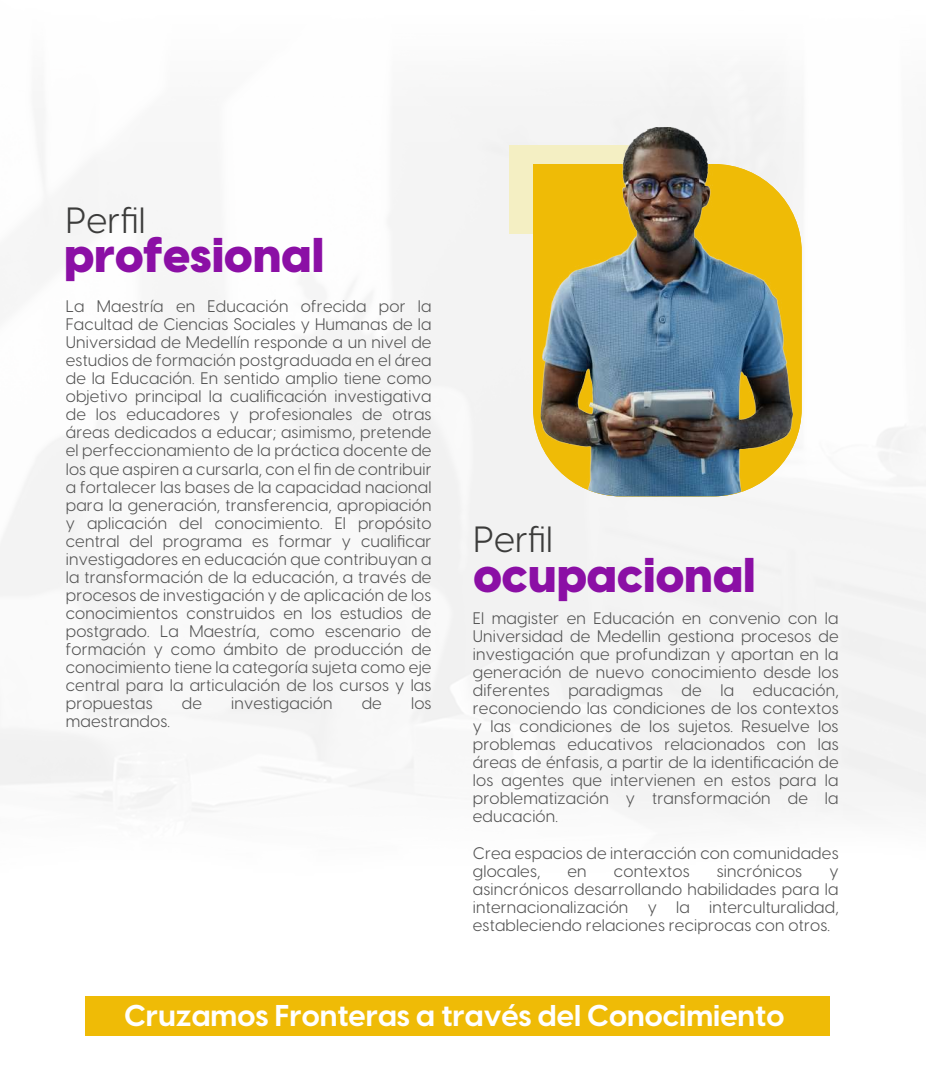
<style>
.page{position:relative;width:926px;height:1089px;background:#fff}
.page>*{position:absolute;margin:0;border:0;box-sizing:border-box;transform-origin:0 0}
.t1{font:800 48px "Visby CF";color:#8b0fa5}
.t2{font:36px "Visby CF";letter-spacing:.005em;color:#3c3c3b}
.t3{font:700 29.55px "Visby CF";color:#fff}
.t4{font:16.5px/18px "Visby CF";letter-spacing:.01em;color:#535353;text-align:justify}
</style>
<div class="page">
<img style="left:0;top:80px;width:926px;height:956px">
<div style="left:85px;top:995px;width:744px;height:40px;background:#efbb06"></div>
<div style="left:509px;top:145px;width:158px;height:89px;background:#f4efc3"></div>
<svg style="left:533px;top:164px;width:269px;height:332px;fill:#efbb06"></svg>
<img style="left:541px;top:127px;width:252px;height:369px">
<h2 class="t2" style="left:66px;top:193px;width:81px">Perfil</h2>
<h1 class="t1" style="left:64px;top:216px;width:262px">profesional</h1>
<p class="t4" style="left:66px;top:296px;width:367px">La Maestría en Educación ofrecida por la Facultad de Ciencias Sociales y Humanas de la Universidad de Medellín responde a un nivel de estudios de formación postgraduada en el área de la Educación. En sentido amplio tiene como objetivo principal la cualificación investigativa de los educadores y profesionales de otras áreas dedicados a educar; asimismo, pretende el perfeccionamiento de la práctica docente de los que aspiren a cursarla, con el fin de contribuir a fortalecer las bases de la capacidad nacional para la generación, transferencia, apropiación y aplicación del conocimiento. El propósito central del programa es formar y cualificar investigadores en educación que contribuyan a la transformación de la educación, a través de procesos de investigación y de aplicación de los conocimientos construidos en los estudios de postgrado. La Maestría, como escenario de formación y como ámbito de producción de conocimiento tiene la categoría sujeta como eje central para la articulación de los cursos y las propuestas</p>
<p class="t4" style="left:182px;top:692px;width:22px">de</p>
<p class="t4" style="left:231px;top:692px;width:103px">investigación</p>
<p class="t4" style="left:362px;top:692px;width:22px">de</p>
<p class="t4" style="left:411px;top:692px;width:22px">los</p>
<p class="t4" style="left:66px;top:710px;width:106px">maestrandos.</p>
<h2 class="t2" style="left:473px;top:512px;width:81px">Perfil</h2>
<h1 class="t1" style="left:473px;top:536px;width:284px">ocupacional</h1>
<p class="t4" style="left:473px;top:608px;width:367px">El magister en Educación en convenio con la Universidad de Medellin gestiona procesos de investigación que profundizan y aportan en la generación de nuevo conocimiento desde los diferentes paradigmas de la educación, reconociendo las condiciones de los contextos y las condiciones de los sujetos. Resuelve los problemas educativos relacionados con las áreas de énfasis, a partir de la identificación de los agentes que intervienen en estos para la problematización y transformación de la educación.</p>
<p class="t4" style="left:473px;top:842px;width:367px">Crea espacios de interacción con comunidades glocales,</p>
<p class="t4" style="left:568px;top:860px;width:21px">en</p>
<p class="t4" style="left:614px;top:860px;width:77px">contextos</p>
<p class="t4" style="left:717px;top:860px;width:87px">sincrónicos</p>
<p class="t4" style="left:473px;top:860px;width:367px;text-indent:357px">y asincrónicos desarrollando habilidades para la internacionalización y la interculturalidad, estableciendo relaciones reciprocas con otros.</p>
<h3 class="t3" style="left:124px;top:992px;width:662px">Cruzamos Fronteras a través del Conocimiento</h3>
</div>
